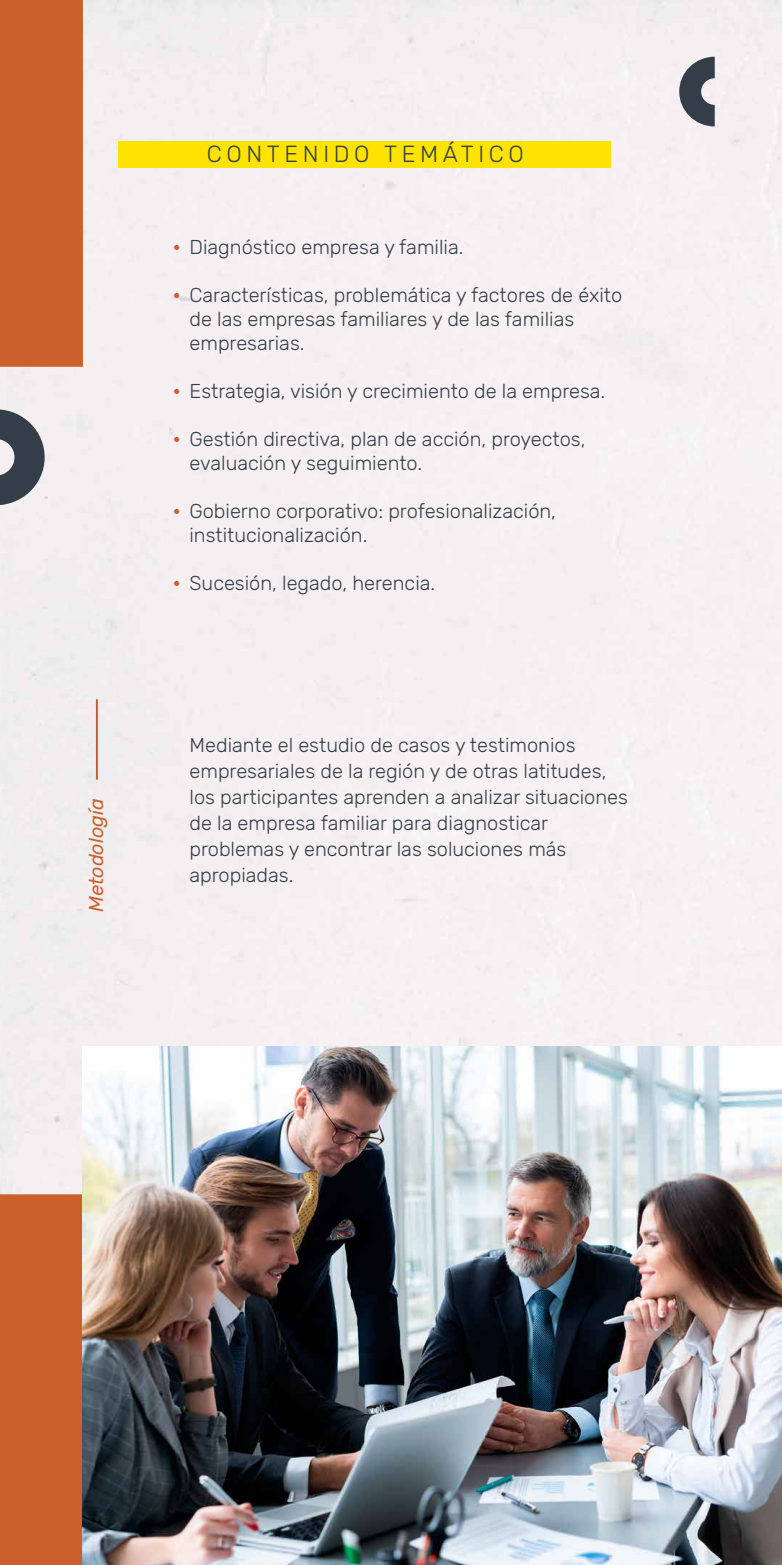
<style>
.page{position:relative;width:782px;height:1565px;background:#fff}
.page>*{position:absolute;margin:0;border:0;box-sizing:border-box;transform-origin:0 0}
.t1{font:300 23.2px "Rubik";letter-spacing:.2em;color:#333e48}
.t2{font:300 20px/26px "Rubik";color:#333e48}
.t3{font:italic 20px "Rubik";color:#ca602c}
.t4{font:700 20px "Rubik";color:#ca602c}
</style>
<div class="page">
<div style="left:0;top:0;width:781px;height:1194px;background:#f5eff1"></div>
<div style="left:0;top:1194px;width:83px;height:371px;background:#ca602c"></div>
<img style="left:83px;top:1046px;width:698px;height:519px">
<div style="left:0;top:0;width:83px;height:367px;background:#ca602c"></div>
<hr style="left:96px;top:699px;width:2px;height:80px;background:#ca602c">
<svg style="left:679px;top:57px;width:35px;height:69px"></svg>
<svg style="left:0;top:409px;width:45px;height:97px"></svg>
<div style="left:118px;top:141px;width:492px;height:27px;background:#fee300"></div>
<p class="t3" style="left:85px;top:912px;width:115px;rotate:-90deg">Metodología</p>
<p class="t1" style="left:207px;top:141px;width:319px">CONTENIDO TEMÁTICO</p>
<p class="t4" style="left:173px;top:236px;width:8px">·</p>
<p class="t4" style="left:173px;top:284px;width:8px">·</p>
<p class="t4" style="left:173px;top:380px;width:8px">·</p>
<p class="t4" style="left:173px;top:428px;width:8px">·</p>
<p class="t4" style="left:173px;top:500px;width:8px">·</p>
<p class="t4" style="left:173px;top:572px;width:8px">·</p>
<p class="t2" style="left:189px;top:235px;width:275px">Diagnóstico empresa y familia.</p>
<p class="t2" style="left:189px;top:284px;width:434px;line-height:24px">Características, problemática y factores de éxito de las empresas familiares y de las familias empresarias.</p>
<p class="t2" style="left:189px;top:379px;width:417px">Estrategia, visión y crecimiento de la empresa.</p>
<p class="t2" style="left:189px;top:428px;width:397px;line-height:24px">Gestión directiva, plan de acción, proyectos, evaluación y seguimiento.</p>
<p class="t2" style="left:189px;top:500px;width:368px;line-height:24px">Gobierno corporativo: profesionalización, institucionalización.</p>
<p class="t2" style="left:189px;top:571px;width:247px">Sucesión, legado, herencia.</p>
<p class="t2" style="left:189px;top:733px;width:440px">Mediante el estudio de casos y testimonios empresariales de la región y de otras latitudes, los participantes aprenden a analizar situaciones de la empresa familiar para diagnosticar problemas y encontrar las soluciones más apropiadas.</p>
</div>
